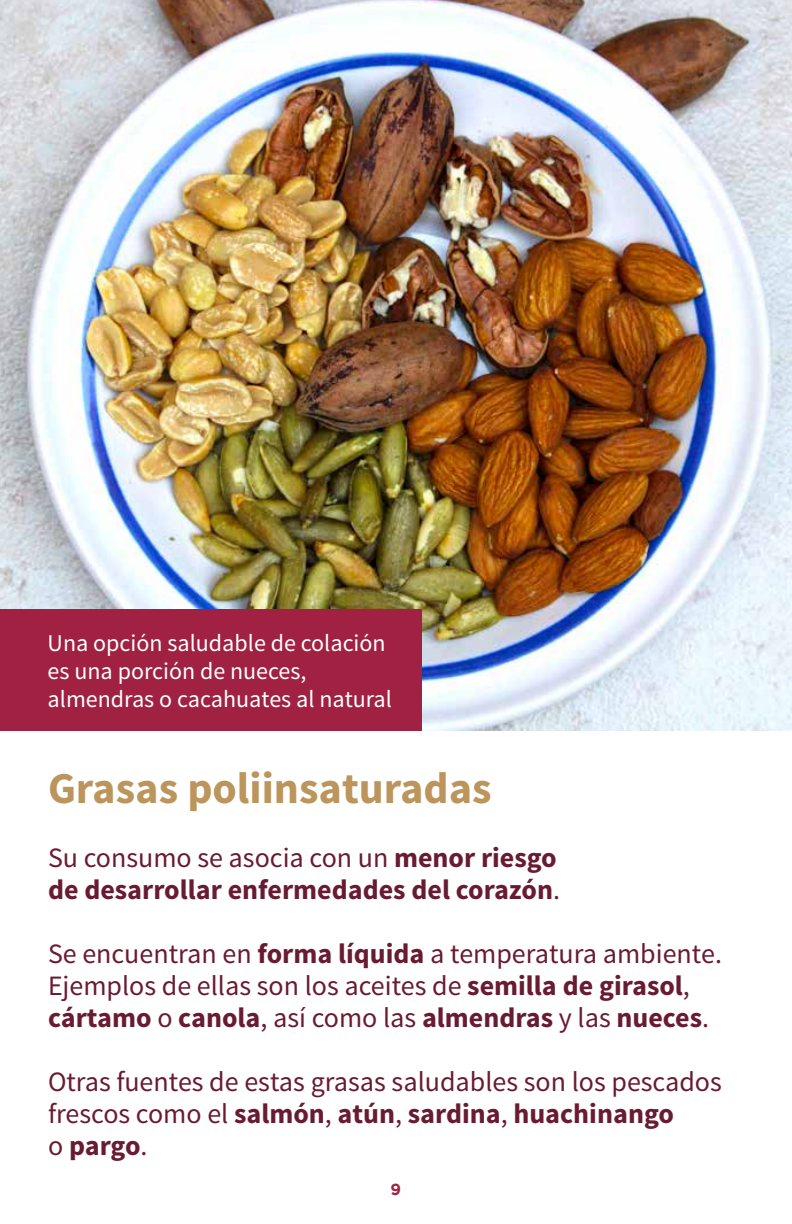
<style>
.page{position:relative;width:792px;height:1224px;background:#fff}
.page>*{position:absolute;margin:0;border:0;box-sizing:border-box;transform-origin:0 0}
.t1{font:700 44px "Source Sans Pro";color:#bc955c}
.t2{font:28px/32px "Source Sans Pro";color:#691b32}
.t3{font:700 28px/32px "Source Sans Pro";color:#691b32}
.t4{font:24px/28px "Source Sans Pro";color:#fff}
.t5{font:700 16px "Gotham";color:#a02142}
.s1{font-weight:400}
.s2{font-weight:700}
</style>
<div class="page">
<img style="left:0;top:0;width:792px;height:730px">
<div style="left:0;top:609px;width:422px;height:121px;background:#a02142"></div>
<p class="t4" style="left:48px;top:629px;width:346px">Una opción saludable de colación es una porción de nueces, almendras o cacahuates al natural</p>
<h1 class="t1" style="left:48px;top:760px;width:445px">Grasas poliinsaturadas</h1>
<p class="t3" style="left:48px;top:843px;width:514px"><span class="s1">Su consumo se asocia con un</span> menor riesgo de desarrollar enfermedades del corazón<span class="s1">.</span></p>
<p class="t2" style="left:48px;top:938px;width:675px">Se encuentran en <span class="s2">forma líquida</span> a temperatura ambiente.<br>Ejemplos de ellas son los aceites de <span class="s2">semilla de girasol</span>, <span class="s2">cártamo</span> o <span class="s2">canola</span>, así como las <span class="s2">almendras</span> y las <span class="s2">nueces</span>.</p>
<p class="t2" style="left:48px;top:1066px;width:675px">Otras fuentes de estas grasas saludables son los pescados frescos como el <span class="s2">salmón</span>, <span class="s2">atún</span>, <span class="s2">sardina</span>, <span class="s2">huachinango<br></span>o <span class="s2">pargo</span>.</p>
<p class="t5" style="left:391px;top:1179px;width:12px">9</p>
</div>
